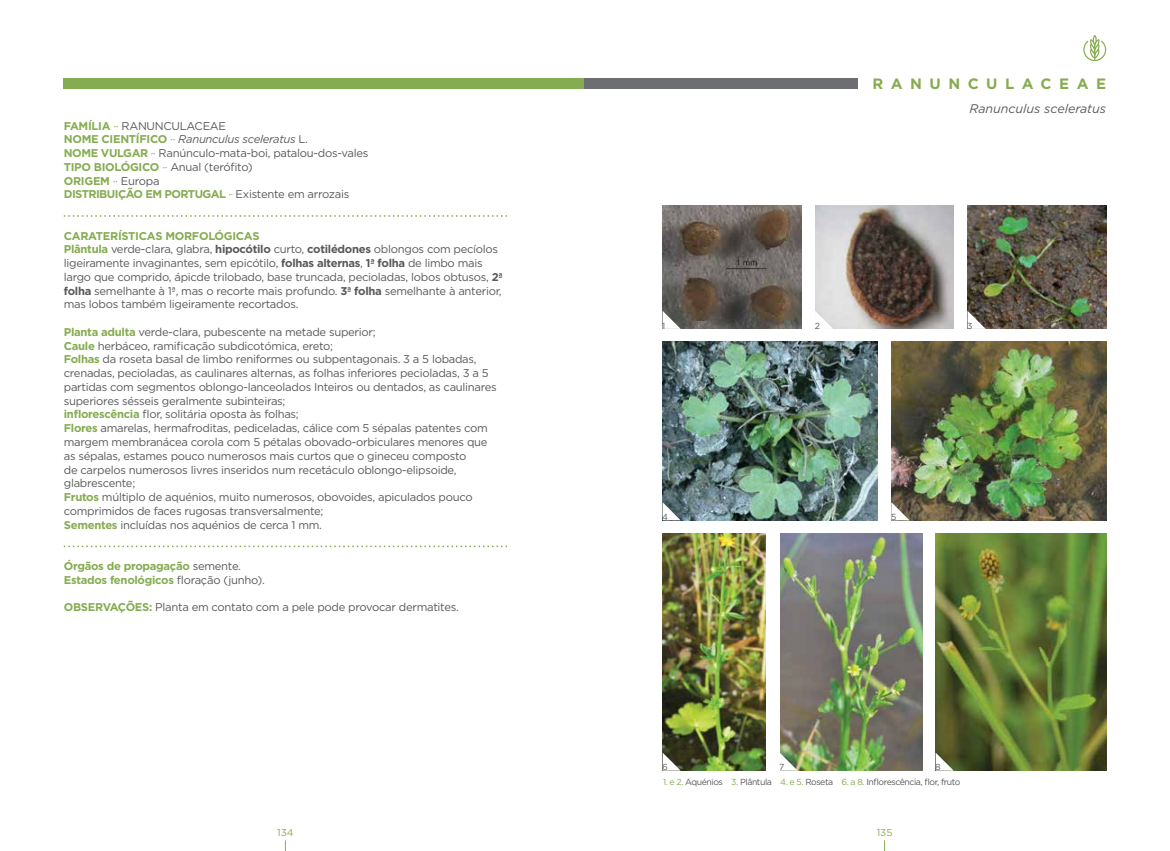
<style>
.page{position:relative;width:1170px;height:851px;background:#fff}
.page>*{position:absolute;margin:0;border:0;box-sizing:border-box;transform-origin:0 0}
.t1{font:700 15px "Gotham";letter-spacing:.5em;color:#86ac51}
.t2{font:italic 12.5px "Gotham";color:#58595b}
.t3{font:11.25px/13.8px "Gotham";letter-spacing:-.025em;color:#58595b}
.t4{font:700 11.25px/13.8px "Gotham";letter-spacing:-.025em;color:#86ac51}
.t5{font:10px "Gotham";color:#86ac51}
.t6{font:8.75px "Gotham";letter-spacing:-.05em;color:#58595b}
.s1{font-weight:700;color:#86ac51}
.s2{color:#86ac51}
.s3{font-style:italic}
.s4{font-weight:700}
.s5{font-weight:400;color:#58595b}
</style>
<div class="page">
<div style="left:64px;top:78px;width:521px;height:10px;background:#86ac51"></div>
<svg style="left:64px;top:215px;width:443px;height:2px"></svg>
<svg style="left:64px;top:545px;width:443px;height:2px"></svg>
<svg style="left:1083px;top:35px;width:23px;height:26px"></svg>
<div style="left:585px;top:78px;width:272px;height:10px;background:#6d6e71"></div>
<img style="left:663px;top:206px;width:138px;height:122px">
<img style="left:663px;top:533px;width:102px;height:237px">
<img style="left:815px;top:206px;width:138px;height:122px">
<img style="left:780px;top:533px;width:142px;height:237px">
<img style="left:967px;top:206px;width:139px;height:122px">
<img style="left:935px;top:533px;width:171px;height:237px">
<img style="left:663px;top:342px;width:214px;height:178px">
<img style="left:891px;top:342px;width:215px;height:178px">
<svg style="left:662px;top:311px;width:18px;height:18px"></svg>
<svg style="left:662px;top:502px;width:18px;height:18px"></svg>
<svg style="left:662px;top:752px;width:18px;height:18px"></svg>
<svg style="left:780px;top:752px;width:17px;height:18px"></svg>
<svg style="left:935px;top:752px;width:18px;height:18px"></svg>
<svg style="left:891px;top:502px;width:18px;height:18px"></svg>
<svg style="left:815px;top:311px;width:18px;height:18px"></svg>
<svg style="left:967px;top:311px;width:18px;height:18px"></svg>
<p class="t3" style="left:64px;top:118px;width:306px"><span class="s1">FAMÍLIA</span> <span class="s2">··</span> RANUNCULACEAE<br><span class="s1">NOME CIENTÍFICO</span> <span class="s2">··</span> <span class="s3">Ranunculus sceleratus</span> L.<br><span class="s1">NOME VULGAR</span> <span class="s2">··</span> Ranúnculo-mata-boi, patalou-dos-vales <span class="s1">TIPO BIOLÓGICO</span> <span class="s2">··</span> Anual (terófito)<br><span class="s1">ORIGEM</span> <span class="s2">··</span> Europa<br><span class="s1">DISTRIBUIÇÃO EM PORTUGAL</span> <span class="s2">··</span> Existente em arrozais</p>
<p class="t3" style="left:64px;top:228px;width:440px"><span class="s1">CARATERÍSTICAS MORFOLÓGICAS<br>Plântula</span> verde-clara, glabra, <span class="s4">hipocótilo</span> curto, <span class="s4">cotilédones</span> oblongos com pecíolos ligeiramente invaginantes, sem epicótilo, <span class="s4">folhas alternas</span>, <span class="s4">1ª folha</span> de limbo mais largo que comprido, ápicde trilobado, base truncada, pecioladas, lobos obtusos, <span class="s4">2ª folha</span> semelhante à 1ª, mas o recorte mais profundo. <span class="s4">3ª folha</span> semelhante à anterior, mas lobos também ligeiramente recortados.</p>
<p class="t3" style="left:64px;top:325px;width:434px"><span class="s1">Planta adulta</span> verde-clara, pubescente na metade superior;<br><span class="s1">Caule</span> herbáceo, ramificação subdicotómica, ereto;<br><span class="s1">Folhas</span> da roseta basal de limbo reniformes ou subpentagonais. 3 a 5 lobadas, crenadas, pecioladas, as caulinares alternas, as folhas inferiores pecioladas, 3 a 5 partidas com segmentos oblongo-lanceolados Inteiros ou dentados, as caulinares superiores sésseis geralmente subinteiras;<br><span class="s1">inflorescência</span> flor, solitária oposta às folhas;<br><span class="s1">Flores</span> amarelas, hermafroditas, pediceladas, cálice com 5 sépalas patentes com margem membranácea corola com 5 pétalas obovado-orbiculares menores que as sépalas, estames pouco numerosos mais curtos que o gineceu composto<br>de carpelos numerosos livres inseridos num recetáculo oblongo-elipsoide, glabrescente;<br><span class="s1">Frutos</span> múltiplo de aquénios, muito numerosos, obovoides, apiculados pouco comprimidos de faces rugosas transversalmente;<br><span class="s1">Sementes</span> incluídas nos aquénios de cerca 1 mm.</p>
<p class="t4" style="left:64px;top:558px;width:203px">Órgãos de propagação <span class="s5">semente.<br></span>Estados fenológicos <span class="s5">floração (junho).</span></p>
<p class="t3" style="left:64px;top:600px;width:396px"><span class="s1">OBSERVAÇÕES:</span> Planta em contato com a pele pode provocar dermatites.</p>
<p class="t5" style="left:277px;top:826px;width:18px">134</p>
<h1 class="t1" style="left:872px;top:73px;width:235px">RANUNCULACEAE</h1>
<p class="t6" style="left:662px;top:320px;width:5px">1</p>
<p class="t6" style="left:662px;top:511px;width:7px">4</p>
<p class="t2" style="left:969px;top:101px;width:138px">Ranunculus sceleratus</p>
<p class="t6" style="left:814px;top:320px;width:7px">2</p>
<p class="t6" style="left:967px;top:320px;width:7px">3</p>
<p class="t6" style="left:891px;top:511px;width:7px">5</p>
<p class="t6" style="left:662px;top:761px;width:7px">6</p>
<p class="t6" style="left:779px;top:761px;width:7px">7</p>
<p class="t6" style="left:935px;top:761px;width:7px">8</p>
<p class="t6" style="left:663px;top:775px;width:299px"><span class="s2">1. e 2.</span> Aquénios <span class="s2">3.</span> Plântula <span class="s2">4. e 5.</span> Roseta <span class="s2">6. a 8.</span> Inflorescência, flor, fruto</p>
<p class="t5" style="left:876px;top:826px;width:17px">135</p>
</div>
